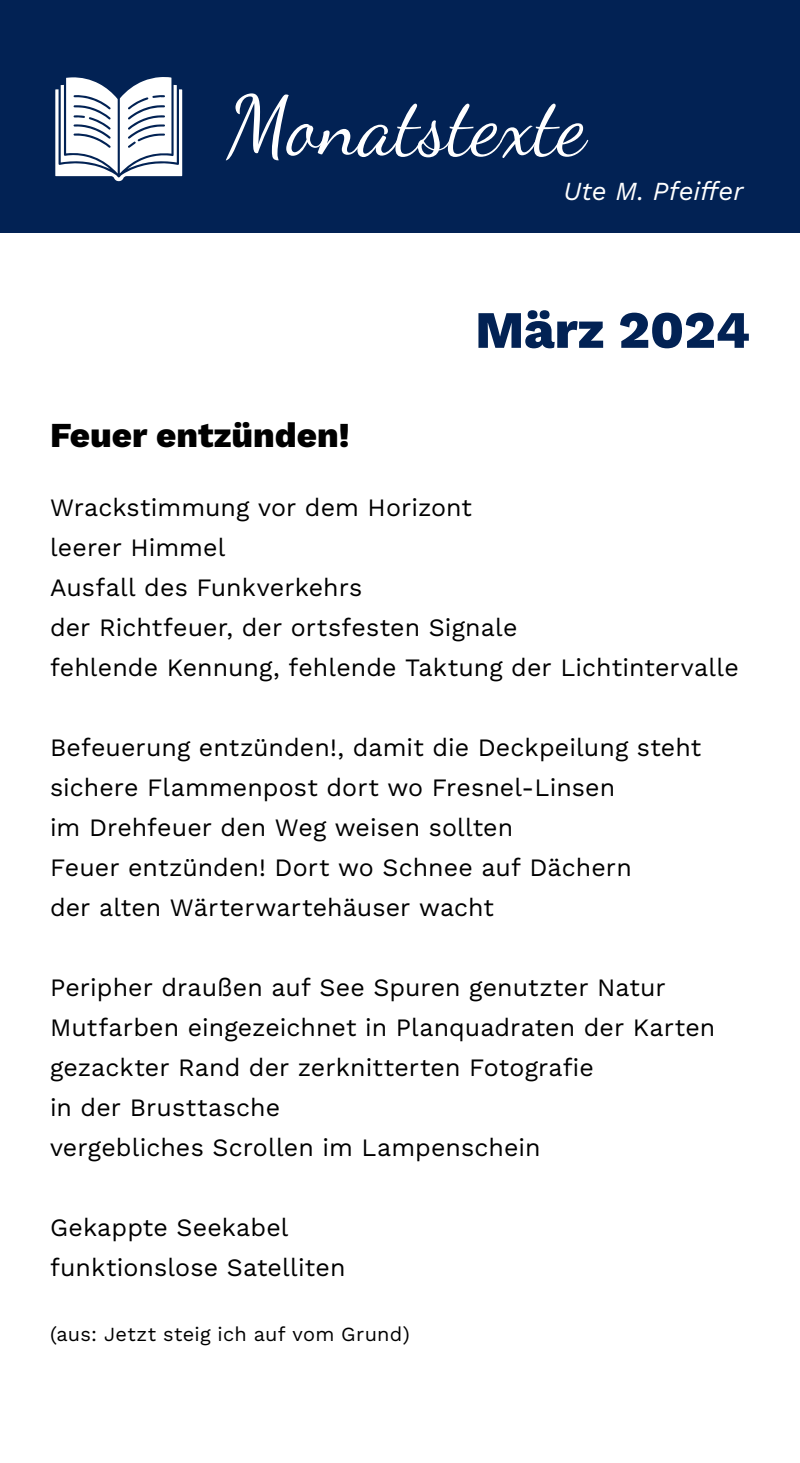
<style>
.page{position:relative;width:800px;height:1463px;background:#fff}
.page>*{position:absolute;margin:0;border:0;box-sizing:border-box;transform-origin:0 0}
.t1{font:83px "Dancing Script OT";color:#fff}
.t2{font:800 52.5px "Work Sans";color:#022254}
.t3{font:800 35px "Work Sans";color:#000}
.t4{font:italic 26px "Work Sans";color:#fff}
.t5{font:25px/40px "Work Sans";letter-spacing:.005em;color:#000}
.t6{font:20px "Work Sans";letter-spacing:.015em;color:#000}
</style>
<div class="page">
<div style="left:0;top:0;width:800px;height:232px;background:#022254"></div>
<svg style="left:55px;top:77px;width:127px;height:104px"></svg>
<h1 class="t1" style="left:227px;top:77px;width:362px">Monatstexte</h1>
<p class="t4" style="left:563px;top:171px;width:181px">Ute M. Pfeiffer</p>
<h3 class="t3" style="left:50px;top:409px;width:301px">Feuer entzünden!</h3>
<h2 class="t2" style="left:475px;top:290px;width:276px">März 2024</h2>
<p class="t5" style="left:50px;top:486px;width:690px">Wrackstimmung vor dem Horizont<br>leerer Himmel<br>Ausfall des Funkverkehrs<br>der Richtfeuer, der ortsfesten Signale<br>fehlende Kennung, fehlende Taktung der Lichtintervalle</p>
<p class="t5" style="left:50px;top:726px;width:653px">Befeuerung entzünden!, damit die Deckpeilung steht sichere Flammenpost dort wo Fresnel-Linsen<br>im Drehfeuer den Weg weisen sollten<br>Feuer entzünden! Dort wo Schnee auf Dächern<br>der alten Wärterwartehäuser wacht</p>
<p class="t5" style="left:50px;top:966px;width:667px">Peripher draußen auf See Spuren genutzter Natur Mutfarben eingezeichnet in Planquadraten der Karten gezackter Rand der zerknitterten Fotografie<br>in der Brusttasche<br>vergebliches Scrollen im Lampenschein</p>
<p class="t5" style="left:50px;top:1206px;width:297px">Gekappte Seekabel funktionslose Satelliten</p>
<p class="t6" style="left:50px;top:1319px;width:361px">(aus: Jetzt steig ich auf vom Grund)</p>
</div>
